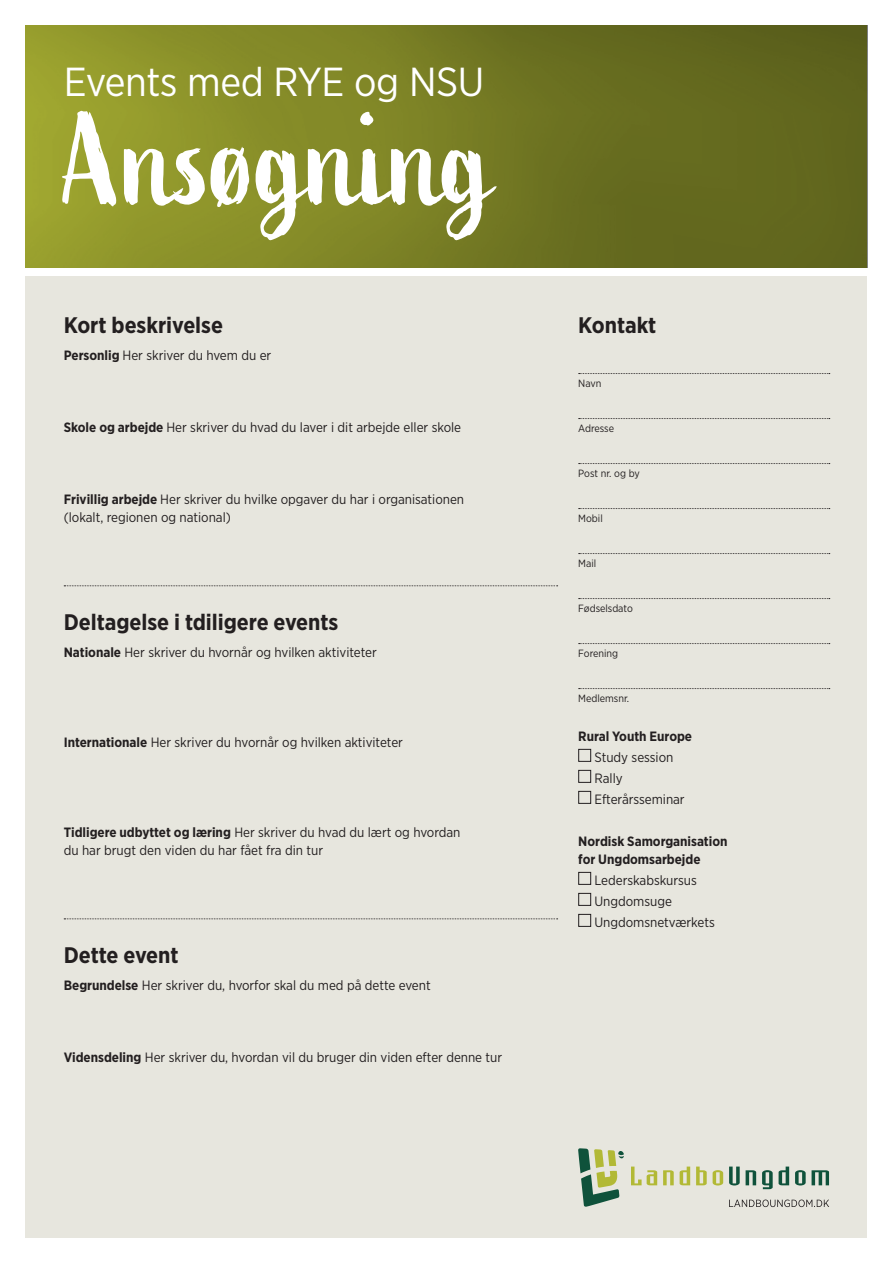
<style>
.page{position:relative;width:893px;height:1263px;background:#fff}
.page>*{position:absolute;margin:0;border:0;box-sizing:border-box;transform-origin:0 0}
.t1{font:129px "Active";letter-spacing:-.005em;color:#fff}
.t2{font:40.5px "Gotham Narrow";letter-spacing:-.01em;color:#fff}
.t3{font:700 22.5px "Gotham Narrow";letter-spacing:-.005em;color:#231f20}
.t4{font:13.5px/21px "Gotham Narrow";letter-spacing:-.005em;color:#231f20}
.t5{font:700 13.5px/18px "Gotham Narrow";letter-spacing:-.005em;color:#231f20}
.t6{font:10.5px "Gotham Narrow";letter-spacing:-.005em;color:#231f20}
.s1{font-weight:700}
</style>
<div class="page">
<div style="left:26px;top:26px;width:841px;height:242px;background:linear-gradient(to right,#9ba22e,#565b1a)"></div>
<div style="left:26px;top:276px;width:841px;height:961px;background:#e7e6de"></div>
<svg style="left:729px;top:1199px;width:100px;height:8px"></svg>
<svg style="left:631px;top:1166px;width:26px;height:19px"></svg>
<svg style="left:663px;top:1170px;width:11px;height:15px"></svg>
<svg style="left:680px;top:1166px;width:10px;height:19px"></svg>
<svg style="left:696px;top:1166px;width:11px;height:19px"></svg>
<svg style="left:713px;top:1170px;width:10px;height:15px"></svg>
<svg style="left:729px;top:1166px;width:11px;height:19px"></svg>
<svg style="left:746px;top:1170px;width:10px;height:15px"></svg>
<svg style="left:762px;top:1170px;width:11px;height:19px"></svg>
<svg style="left:779px;top:1166px;width:10px;height:19px"></svg>
<svg style="left:795px;top:1170px;width:34px;height:15px"></svg>
<svg style="left:578px;top:1148px;width:46px;height:59px"></svg>
<svg style="left:64px;top:585px;width:494px;height:1px"></svg>
<svg style="left:64px;top:918px;width:494px;height:1px"></svg>
<svg style="left:579px;top:373px;width:251px;height:1px"></svg>
<svg style="left:579px;top:418px;width:251px;height:1px"></svg>
<svg style="left:579px;top:463px;width:251px;height:1px"></svg>
<svg style="left:579px;top:508px;width:251px;height:1px"></svg>
<svg style="left:579px;top:553px;width:251px;height:1px"></svg>
<svg style="left:579px;top:598px;width:251px;height:1px"></svg>
<svg style="left:579px;top:643px;width:251px;height:1px"></svg>
<svg style="left:579px;top:688px;width:251px;height:1px"></svg>
<div style="left:578px;top:749px;width:13px;height:13px;border:1px solid #231f20"></div>
<div style="left:578px;top:770px;width:13px;height:13px;border:1px solid #231f20"></div>
<div style="left:578px;top:791px;width:13px;height:13px;border:1px solid #231f20"></div>
<div style="left:578px;top:872px;width:13px;height:13px;border:1px solid #231f20"></div>
<div style="left:578px;top:893px;width:13px;height:13px;border:1px solid #231f20"></div>
<div style="left:578px;top:914px;width:13px;height:13px;border:1px solid #231f20"></div>
<h2 class="t2" style="left:64px;top:57px;width:422px">Events med RYE og NSU</h2>
<h1 class="t1" style="left:64px;top:87px;width:431px">Ansøgning</h1>
<h3 class="t3" style="left:64px;top:310px;width:161px">Kort beskrivelse</h3>
<p class="t4" style="left:64px;top:344px;width:209px"><span class="s1">Personlig</span> Her skriver du hvem du er</p>
<p class="t4" style="left:64px;top:416px;width:399px"><span class="s1">Skole og arbejde</span> Her skriver du hvad du laver i dit arbejde eller skole</p>
<p class="t4" style="left:64px;top:490px;width:402px;line-height:18px"><span class="s1">Frivillig arbejde</span> Her skriver du hvilke opgaver du har i organisationen (lokalt, regionen og national)</p>
<h3 class="t3" style="left:64px;top:607px;width:276px">Deltagelse i tdiligere events</h3>
<p class="t4" style="left:64px;top:641px;width:315px"><span class="s1">Nationale</span> Her skriver du hvornår og hvilken aktiviteter</p>
<p class="t4" style="left:64px;top:731px;width:341px"><span class="s1">Internationale</span> Her skriver du hvornår og hvilken aktiviteter</p>
<p class="t4" style="left:64px;top:823px;width:398px;line-height:18px"><span class="s1">Tidligere udbyttet og læring</span> Her skriver du hvad du lært og hvordan du har brugt den viden du har fået fra din tur</p>
<h3 class="t3" style="left:64px;top:940px;width:116px">Dette event</h3>
<p class="t4" style="left:64px;top:974px;width:368px"><span class="s1">Begrundelse</span> Her skriver du, hvorfor skal du med på dette event</p>
<p class="t4" style="left:64px;top:1046px;width:440px"><span class="s1">Vidensdeling</span> Her skriver du, hvordan vil du bruger din viden efter denne tur</p>
<h3 class="t3" style="left:578px;top:310px;width:80px">Kontakt</h3>
<p class="t6" style="left:578px;top:376px;width:25px">Navn</p>
<p class="t6" style="left:578px;top:421px;width:37px">Adresse</p>
<p class="t6" style="left:578px;top:466px;width:63px">Post nr. og by</p>
<p class="t6" style="left:578px;top:511px;width:26px">Mobil</p>
<p class="t6" style="left:578px;top:556px;width:19px">Mail</p>
<p class="t6" style="left:578px;top:601px;width:56px">Fødselsdato</p>
<p class="t6" style="left:578px;top:646px;width:41px">Forening</p>
<p class="t6" style="left:578px;top:691px;width:52px">Medlemsnr.</p>
<p class="t5" style="left:578px;top:727px;width:115px">Rural Youth Europe</p>
<p class="t4" style="left:594px;top:746px;width:92px">Study session<br>Rally<br>Efterårsseminar</p>
<p class="t5" style="left:578px;top:832px;width:151px">Nordisk Samorganisation for Ungdomsarbejde</p>
<p class="t4" style="left:594px;top:869px;width:122px">Lederskabskursus<br>Ungdomsuge<br>Ungdomsnetværkets</p>
</div>
